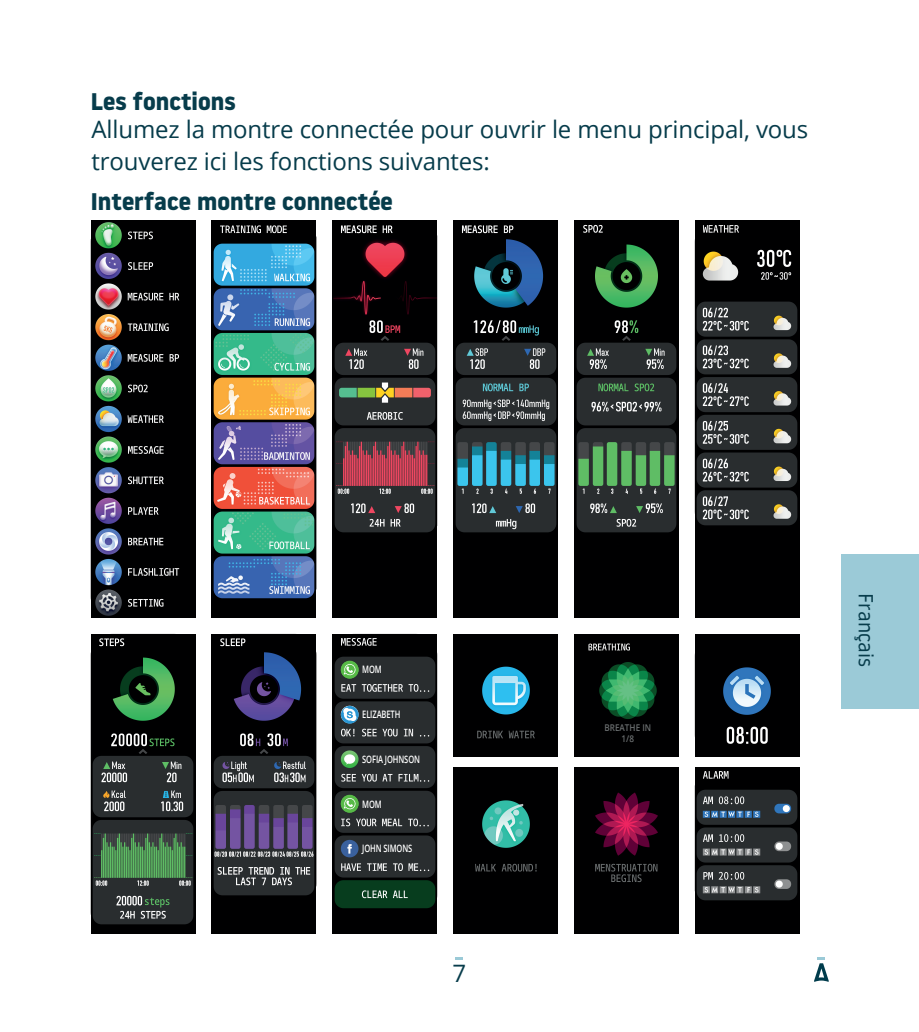
<style>
.page{position:relative;width:919px;height:1032px;background:#fff}
.page>*{position:absolute;margin:0;border:0;box-sizing:border-box;transform-origin:0 0}
.t1{font:24px/32px "Open Sans";letter-spacing:-.005em;color:#073c4b}
.t2{font:700 24px "Noway";color:#073c4b}
.t3{font:20.4px "Noway";color:#073c4b}
.t4{font:600 10.4px "Open Sans";letter-spacing:-.015em;color:#fff;scale:.73 1}
.t5{font:600 9.2px/11.2px "Open Sans";color:#6a6e6f;text-align:center;scale:.88 1}
</style>
<div class="page">
<svg style="left:814px;top:957px;width:14px;height:25px"></svg>
<svg style="left:456px;top:957px;width:7px;height:2px"></svg>
<div style="left:841px;top:554px;width:77px;height:154px;background:#9bcad7"></div>
<div style="left:453px;top:767px;width:105px;height:166px;background:#000001"></div>
<div style="left:574px;top:767px;width:104px;height:166px;background:#000001"></div>
<div style="left:694px;top:767px;width:105px;height:166px;background:#000001"></div>
<div style="left:211px;top:634px;width:105px;height:299px;background:#000001"></div>
<div style="left:211px;top:221px;width:105px;height:397px;background:#000001"></div>
<div style="left:332px;top:221px;width:105px;height:397px;background:#000001"></div>
<div style="left:453px;top:221px;width:105px;height:397px;background:#000001"></div>
<div style="left:574px;top:221px;width:104px;height:397px;background:#000001"></div>
<div style="left:694px;top:221px;width:105px;height:397px;background:#000001"></div>
<img style="left:91px;top:634px;width:104px;height:299px">
<img style="left:213px;top:638px;width:102px;height:258px">
<div style="left:574px;top:634px;width:104px;height:122px;background:#000001"></div>
<img style="left:588px;top:643px;width:69px;height:76px">
<img style="left:91px;top:221px;width:104px;height:397px">
<img style="left:213px;top:225px;width:102px;height:374px">
<img style="left:333px;top:225px;width:104px;height:308px">
<img style="left:455px;top:225px;width:102px;height:308px">
<img style="left:576px;top:224px;width:101px;height:309px">
<img style="left:694px;top:221px;width:104px;height:311px">
<img style="left:475px;top:800px;width:62px;height:72px">
<img style="left:453px;top:634px;width:105px;height:122px">
<img style="left:595px;top:792px;width:63px;height:91px">
<img style="left:694px;top:634px;width:105px;height:122px">
<img style="left:694px;top:767px;width:104px;height:142px">
<div style="left:332px;top:634px;width:105px;height:299px;background:#000001"></div>
<img style="left:334px;top:638px;width:102px;height:271px">
<div style="left:362px;top:842px;width:60px;height:12px;background:#292d2f"></div>
<div style="left:341px;top:795px;width:17px;height:17px;background:#57ba47;border-radius:50%"></div>
<svg style="left:344px;top:798px;width:12px;height:13px"></svg>
<div style="left:341px;top:661px;width:17px;height:17px;background:#57ba47;border-radius:50%"></div>
<svg style="left:344px;top:664px;width:12px;height:13px"></svg>
<div style="left:362px;top:797px;width:60px;height:13px;background:#292d2f"></div>
<div style="left:362px;top:753px;width:69px;height:12px;background:#292d2f"></div>
<div style="left:362px;top:708px;width:69px;height:13px;background:#292d2f"></div>
<div style="left:362px;top:663px;width:69px;height:13px;background:#292d2f"></div>
<svg style="left:341px;top:706px;width:17px;height:18px"></svg>
<svg style="left:343px;top:708px;width:13px;height:13px"></svg>
<p class="t2" style="left:91px;top:88px;width:146px">Les fonctions</p>
<p class="t1" style="left:91px;top:112px;width:718px">Allumez la montre connectée pour ouvrir le menu principal, vous trouverez ici les fonctions suivantes:</p>
<p class="t2" style="left:91px;top:188px;width:303px">Interface montre connectée</p>
<p class="t4" style="left:362px;top:662px;width:28px">MOM</p>
<p class="t4" style="left:362px;top:707px;width:54px">ELIZABETH</p>
<p class="t4" style="left:362px;top:752px;width:81px">SOFIA JOHNSON</p>
<p class="t4" style="left:362px;top:796px;width:28px">MOM</p>
<p class="t4" style="left:362px;top:841px;width:70px">JOHN SIMONS</p>
<p class="t1" style="left:452px;top:956px;width:15px">7</p>
<p class="t5" style="left:604px;top:722px;width:55px">BREATHE IN<br>1/8</p>
<p class="t3" style="left:879px;top:593px;width:75px;rotate:90deg">Français</p>
</div>
